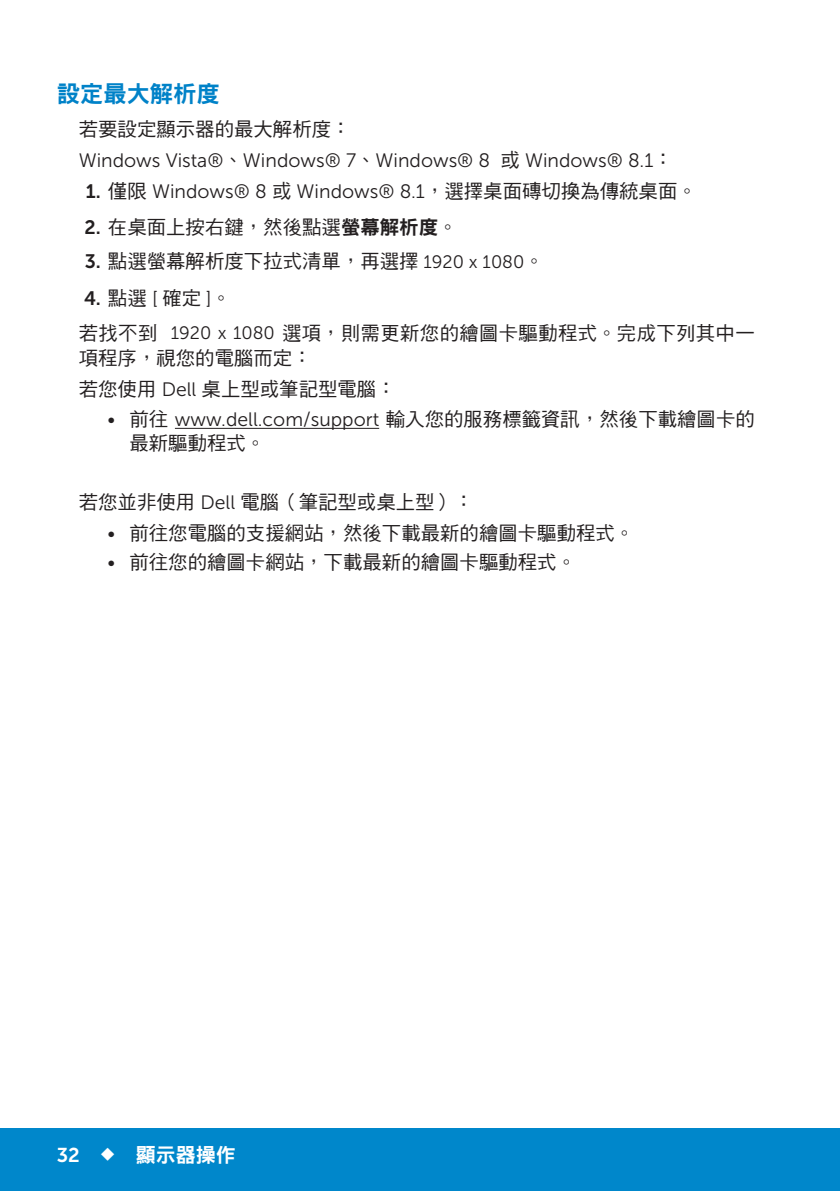
<style>
.page{position:relative;width:840px;height:1191px;background:#fff}
.page>*{position:absolute;margin:0;border:0;box-sizing:border-box;transform-origin:0 0}
.Head2{font:23.2px "DF Hei Std W9";color:#0082c8}
.t1{font:20px "DF Hei Std W9";color:#fff}
.Paragraph{font:19.4px/25.2px "DF Hei Std W5";color:#231f20}
.Paragraph-2{font:19.4px "Museo Sans For Dell 300";color:#231f20}
.s1{font-family:"DF Hei Std W5"}
.s2{font-family:"Museo Sans For Dell 700"}
.s3{font-family:"DF Hei Std W9"}
.s4{font-family:"Museo Sans For Dell 300";font-size:18px}
.s5{font-family:"Museo Sans For Dell 300"}
</style>
<div class="page">
<div style="left:0;top:1128px;width:839px;height:63px;background:#0087cb"></div>
<hr style="left:175px;top:428px;width:204px;height:1px;background:#231f20">
<p class="Head2" style="left:57px;top:81px;width:164px">設定最大解析度</p>
<p class="Paragraph" style="left:79px;top:117px;width:273px">若要設定顯示器的最大解析度：</p>
<p class="Paragraph-2" style="left:79px;top:150px;width:595px">Windows Vista®<span class="s1">、</span>Windows® 7<span class="s1">、</span>Windows® 8 <span class="s1">或</span> Windows® 8.1<span class="s1">：</span></p>
<p class="Paragraph-2" style="left:86px;top:181px;width:612px"><span class="s2">1.</span> <span class="s1">僅限</span> Windows® 8 <span class="s1">或</span> Windows® 8.1<span class="s1">，選擇桌面磚切換為傳統桌面。</span></p>
<p class="Paragraph" style="left:84px;top:214px;width:374px"><span class="s2">2.</span> 在桌面上按右鍵，然後點選<span class="s3">螢幕解析度</span>。</p>
<p class="Paragraph" style="left:85px;top:248px;width:460px"><span class="s2">3.</span> 點選螢幕解析度下拉式清單，再選擇 <span class="s4">1920 x 1080</span>。</p>
<p class="Paragraph" style="left:84px;top:285px;width:148px"><span class="s2">4.</span> 點選 <span class="s5">[</span> 確定 <span class="s5">]</span>。</p>
<p class="Paragraph" style="left:79px;top:320px;width:677px">若找不到 <span class="s4">1920 x 1080</span> 選項，則需更新您的繪圖卡驅動程式。完成下列其中一項程序，視您的電腦而定：</p>
<p class="Paragraph" style="left:79px;top:376px;width:318px">若您使用 <span class="s5">Dell</span> 桌上型或筆記型電腦：</p>
<p class="Paragraph" style="left:129px;top:407px;width:626px;line-height:23.2px;text-indent:-22px"><span class="s5">•</span> 前往 <span class="s5">www.dell.com/support</span> 輸入您的服務標籤資訊，然後下載繪圖卡的最新驅動程式。</p>
<p class="Paragraph" style="left:79px;top:489px;width:396px">若您並非使用 <span class="s5">Dell</span> 電腦（筆記型或桌上型）：</p>
<p class="Paragraph" style="left:107px;top:520px;width:528px"><span class="s5">•</span> 前往您電腦的支援網站，然後下載最新的繪圖卡驅動程式。</p>
<p class="Paragraph" style="left:107px;top:549px;width:470px"><span class="s5">•</span> 前往您的繪圖卡網站，下載最新的繪圖卡驅動程式。</p>
<p class="t1" style="left:57px;top:1143px;width:180px"><span class="s2">32</span> ◆ 顯示器操作</p>
</div>
